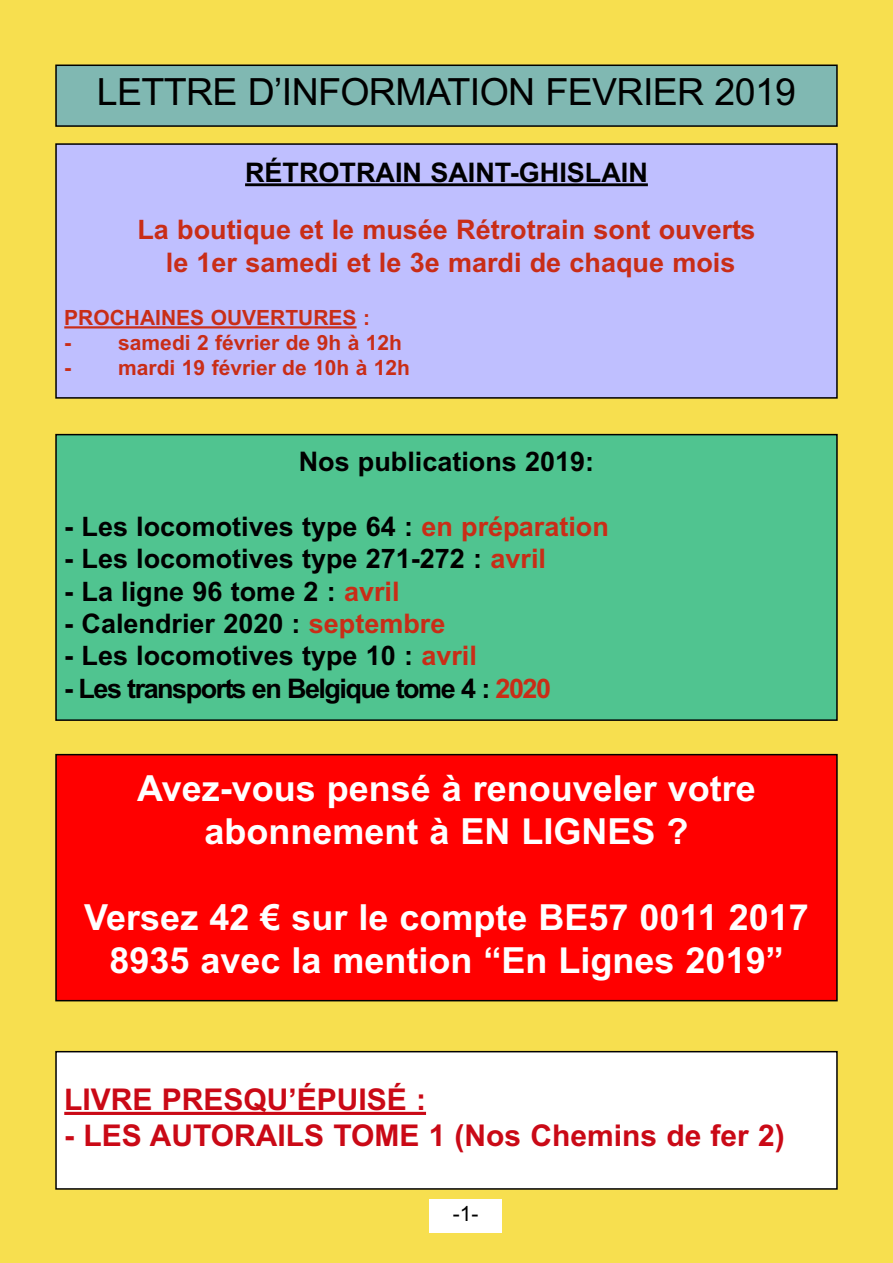
<style>
.page{position:relative;width:893px;height:1263px;background:#f7df4f}
.page>*{position:absolute;margin:0;border:0;box-sizing:border-box;transform-origin:0 0}
.t1{font:37.5px "Arial";letter-spacing:-.015em;color:#000}
.t2{font:700 36px/43.2px "Arial";color:#fff;text-align:center}
.t3{font:700 30px "Arial";color:#ca0916}
.t4{font:700 27px "Arial";color:#000}
.t5{font:700 27px/32.4px "Arial";color:#c92d17;text-align:center}
.t6{font:700 27px "Arial";letter-spacing:-.055em;color:#000}
.t7{font:700 21px "Arial";color:#c92d17}
.t8{font:21px "Arial";color:#000}
.s1{color:#c92d17}
</style>
<div class="page">
<div style="left:56px;top:65px;width:781px;height:61px;background:#80b8b2"></div>
<div style="left:55px;top:65px;width:783px;height:62px;border:2px solid #000"></div>
<div style="left:56px;top:144px;width:781px;height:254px;background:#bfbfff"></div>
<div style="left:55px;top:143px;width:783px;height:256px;border:2px solid #000"></div>
<hr style="left:245px;top:183px;width:403px;height:3px;background:#000">
<hr style="left:64px;top:326px;width:293px;height:2px;background:#c92d17">
<div style="left:429px;top:1199px;width:73px;height:33px;background:#fff"></div>
<div style="left:56px;top:435px;width:781px;height:285px;background:#50c490"></div>
<div style="left:55px;top:434px;width:783px;height:287px;border:2px solid #000"></div>
<div style="left:56px;top:1052px;width:781px;height:137px;background:#fff"></div>
<div style="left:55px;top:1051px;width:783px;height:139px;border:2px solid #000"></div>
<hr style="left:64px;top:1112px;width:362px;height:3px;background:#ca0916">
<div style="left:56px;top:755px;width:781px;height:246px;background:#f00"></div>
<div style="left:55px;top:754px;width:783px;height:247px;border:2px solid #000"></div>
<h1 class="t1" style="left:97px;top:70px;width:701px">LETTRE D’INFORMATION FEVRIER 2019</h1>
<p class="t4" style="left:245px;top:157px;width:404px">RÉTROTRAIN SAINT-GHISLAIN</p>
<p class="t5" style="left:137px;top:214px;width:620px">La boutique et le musée Rétrotrain sont ouverts le 1er samedi et le 3e mardi de chaque mois</p>
<p class="t7" style="left:64px;top:305px;width:307px">PROCHAINES OUVERTURES :</p>
<p class="t7" style="left:64px;top:331px;width:339px">- samedi 2 février de 9h à 12h</p>
<p class="t7" style="left:64px;top:356px;width:347px">- mardi 19 février de 10h à 12h</p>
<p class="t4" style="left:299px;top:446px;width:297px">Nos publications 2019:</p>
<p class="t4" style="left:64px;top:511px;width:546px">- Les locomotives type 64 : <span class="s1">en préparation</span></p>
<p class="t4" style="left:64px;top:543px;width:483px">- Les locomotives type 271-272 : <span class="s1">avril</span></p>
<p class="t4" style="left:64px;top:575px;width:337px">- La ligne 96 tome 2 : <span class="s1">avril</span></p>
<p class="t4" style="left:64px;top:608px;width:383px">- Calendrier 2020 : <span class="s1">septembre</span></p>
<p class="t4" style="left:64px;top:640px;width:414px">- Les locomotives type 10 : <span class="s1">avril</span></p>
<p class="t6" style="left:64px;top:673px;width:488px">- Les transports en Belgique tome 4 : <span class="s1">2020</span></p>
<h2 class="t2" style="left:137px;top:766px;width:620px">Avez-vous pensé à renouveler votre abonnement à EN LIGNES ?</h2>
<h2 class="t2" style="left:84px;top:896px;width:726px">Versez 42 € sur le compte BE57 0011 2017<br>8935 avec la mention “En Lignes 2019”</h2>
<p class="t3" style="left:64px;top:1082px;width:363px">LIVRE PRESQU’ÉPUISÉ :</p>
<p class="t3" style="left:64px;top:1118px;width:722px">- LES AUTORAILS TOME 1 (Nos Chemins de fer 2)</p>
<p class="t8" style="left:453px;top:1202px;width:27px">-1-</p>
</div>
